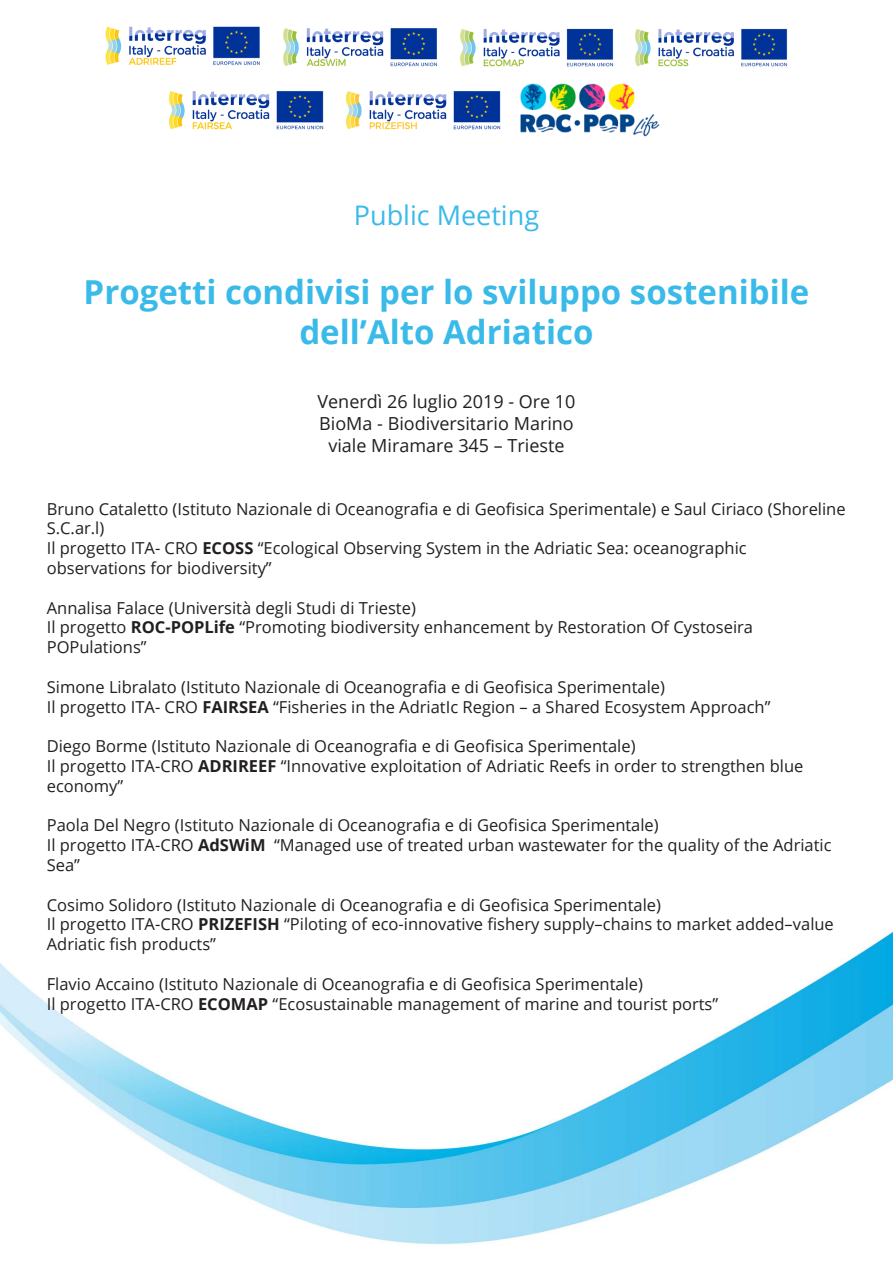
<style>
.page{position:relative;width:893px;height:1263px;background:#fff}
.page>*{position:absolute;margin:0;border:0;box-sizing:border-box;transform-origin:0 0}
.t1{font:700 33px "Open Sans";color:#3abae9}
.t2{font:27px "Open Sans";color:#3abae9}
.t3{font:18px "Open Sans";color:#231f20}
.t4{font:16.5px/19.8px "Open Sans";color:#231f20}
.s1{font-weight:700}
</style>
<div class="page">
<img style="left:0;top:931px;width:893px;height:313px">
<img style="left:105px;top:26px;width:155px;height:40px">
<img style="left:283px;top:28px;width:154px;height:39px">
<img style="left:460px;top:28px;width:154px;height:39px">
<img style="left:635px;top:28px;width:153px;height:39px">
<img style="left:168px;top:91px;width:156px;height:39px">
<img style="left:345px;top:91px;width:156px;height:39px">
<img style="left:520px;top:83px;width:140px;height:54px">
<p class="t2" style="left:354px;top:196px;width:187px">Public Meeting</p>
<p class="t1" style="left:84px;top:269px;width:727px">Progetti condivisi per lo sviluppo sostenibile</p>
<p class="t1" style="left:299px;top:308px;width:296px">dell’Alto Adriatico</p>
<p class="t3" style="left:317px;top:389px;width:260px">Venerdì 26 luglio 2019 - Ore 10</p>
<p class="t3" style="left:319px;top:411px;width:256px">BioMa - Biodiversitario Marino</p>
<p class="t3" style="left:328px;top:433px;width:238px">viale Miramare 345 – Trieste</p>
<p class="t4" style="left:47px;top:498px;width:800px">Bruno Cataletto (Istituto Nazionale di Oceanografia e di Geofisica Sperimentale) e Saul Ciriaco (Shoreline<br>S.C.ar.l)</p>
<p class="t4" style="left:47px;top:538px;width:701px">Il progetto ITA- CRO <span class="s1">ECOSS</span> “Ecological Observing System in the Adriatic Sea: oceanographic observations for biodiversity”</p>
<p class="t4" style="left:47px;top:597px;width:371px">Annalisa Falace (Università degli Studi di Trieste)</p>
<p class="t4" style="left:47px;top:617px;width:708px">Il progetto <span class="s1">ROC-POPLife</span> “Promoting biodiversity enhancement by Restoration Of Cystoseira<br>POPulations”</p>
<p class="t4" style="left:47px;top:676px;width:620px">Simone Libralato (Istituto Nazionale di Oceanografia e di Geofisica Sperimentale)</p>
<p class="t4" style="left:47px;top:696px;width:725px">Il progetto ITA- CRO <span class="s1">FAIRSEA</span> “Fisheries in the AdriatIc Region – a Shared Ecosystem Approach”</p>
<p class="t4" style="left:47px;top:736px;width:590px">Diego Borme (Istituto Nazionale di Oceanografia e di Geofisica Sperimentale)</p>
<p class="t4" style="left:47px;top:756px;width:758px">Il progetto ITA-CRO <span class="s1">ADRIREEF</span> “Innovative exploitation of Adriatic Reefs in order to strengthen blue economy”</p>
<p class="t4" style="left:47px;top:815px;width:613px">Paola Del Negro (Istituto Nazionale di Oceanografia e di Geofisica Sperimentale)</p>
<p class="t4" style="left:47px;top:835px;width:786px">Il progetto ITA-CRO <span class="s1">AdSWiM</span> “Managed use of treated urban wastewater for the quality of the Adriatic<br>Sea”</p>
<p class="t4" style="left:47px;top:894px;width:616px">Cosimo Solidoro (Istituto Nazionale di Oceanografia e di Geofisica Sperimentale)</p>
<p class="t4" style="left:47px;top:914px;width:789px">Il progetto ITA-CRO <span class="s1">PRIZEFISH</span> “Piloting of eco-innovative fishery supply–chains to market added–value<br>Adriatic fish products”</p>
<p class="t4" style="left:47px;top:973px;width:598px">Flavio Accaino (Istituto Nazionale di Oceanografia e di Geofisica Sperimentale)</p>
<p class="t4" style="left:47px;top:993px;width:673px">Il progetto ITA-CRO <span class="s1">ECOMAP</span> “Ecosustainable management of marine and tourist ports”</p>
</div>
